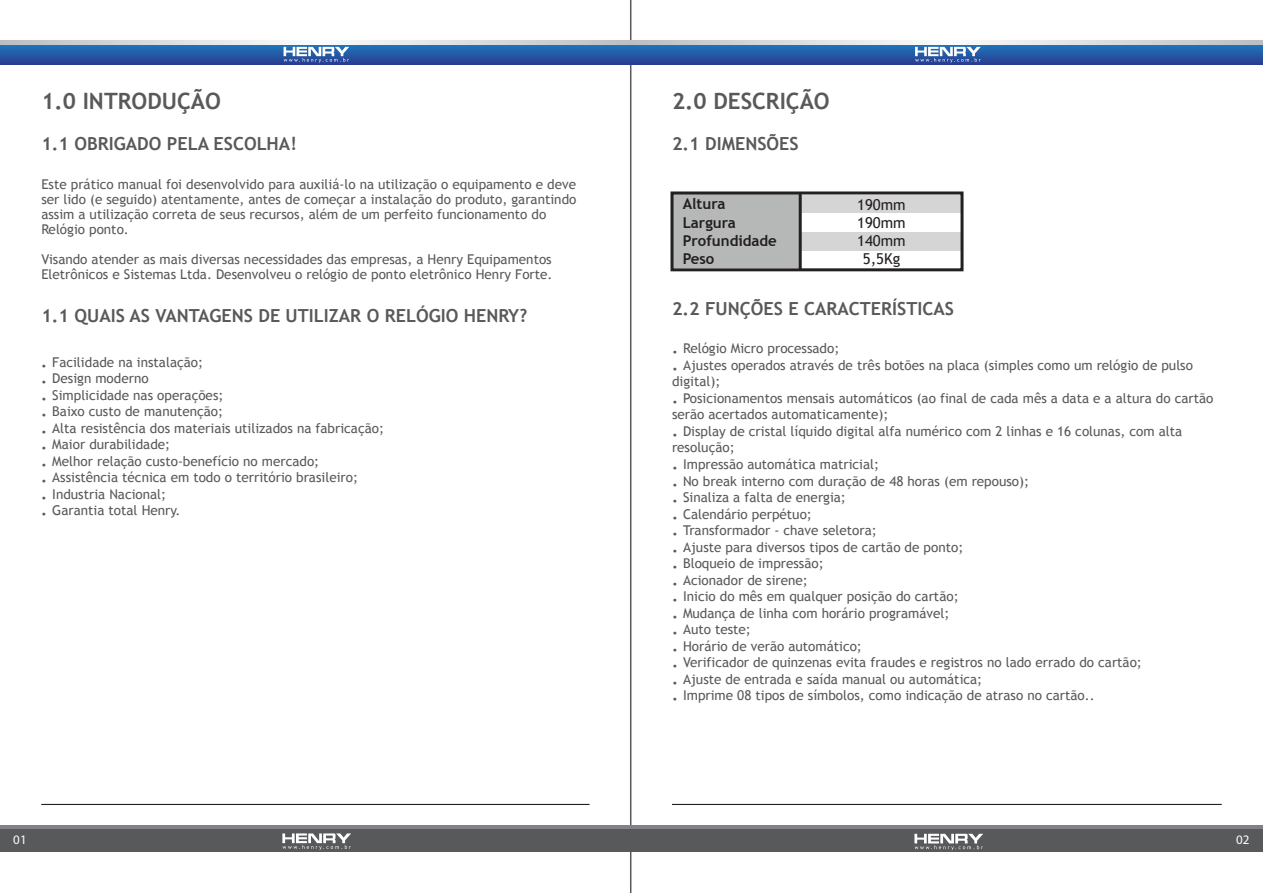
<style>
.page{position:relative;width:1263px;height:893px;background:#fff}
.page>*{position:absolute;margin:0;border:0;box-sizing:border-box;transform-origin:0 0}
.t1{font:700 22.5px "Trebuchet MS";color:#58595b}
.t2{font:700 18px "Trebuchet MS";color:#58595b}
.t3{font:700 15px/18px "Trebuchet MS";color:#231f20}
.t4{font:15px/18px "Trebuchet MS";color:#231f20;text-align:center}
.t5{font:13.5px/16.5px "Trebuchet MS";color:#58595b}
.t6{font:13.05px "Myriad Pro";color:#fff}
.s1{font-weight:700;font-size:16.5px}
</style>
<div class="page">
<hr style="left:630px;top:0;width:1px;height:893px;background:#58595b">
<div style="left:0;top:45px;width:1263px;height:20px;background:linear-gradient(to bottom,#1e75b9,#293f93)"></div>
<svg style="left:354px;top:40px;width:277px;height:5px"></svg>
<svg style="left:0;top:40px;width:280px;height:5px"></svg>
<svg style="left:284px;top:47px;width:65px;height:16px"></svg>
<svg style="left:986px;top:40px;width:277px;height:5px"></svg>
<svg style="left:915px;top:47px;width:66px;height:16px"></svg>
<svg style="left:631px;top:40px;width:281px;height:5px"></svg>
<div style="left:0;top:829px;width:1263px;height:23px;background:#58595b"></div>
<hr style="left:0;top:825px;width:1263px;height:4px;background:#808285">
<svg style="left:282px;top:833px;width:69px;height:17px"></svg>
<svg style="left:914px;top:834px;width:69px;height:16px"></svg>
<div style="left:672px;top:193px;width:128px;height:75px;background:#b6b7b7"></div>
<div style="left:800px;top:195px;width:162px;height:18px;background:#d6d5d5"></div>
<div style="left:800px;top:232px;width:162px;height:19px;background:#d6d5d5"></div>
<div style="left:670px;top:191px;width:293px;height:80px;border:3px solid #232020"></div>
<hr style="left:799px;top:193px;width:3px;height:77px;background:#232020">
<hr style="left:672px;top:804px;width:550px;height:1px;background:#231f20">
<hr style="left:41px;top:804px;width:548px;height:1px;background:#231f20">
<h1 class="t1" style="left:41px;top:87px;width:181px">1.0 INTRODUÇÃO</h1>
<h2 class="t2" style="left:41px;top:132px;width:257px">1.1 OBRIGADO PELA ESCOLHA!</h2>
<p class="t5" style="left:41px;top:177px;width:537px;line-height:15px">Este prático manual foi desenvolvido para auxiliá-lo na utilização o equipamento e deve ser lido (e seguido) atentamente, antes de começar a instalação do produto, garantindo assim a utilização correta de seus recursos, além de um perfeito funcionamento do Relógio ponto.</p>
<p class="t5" style="left:41px;top:252px;width:513px;line-height:15px">Visando atender as mais diversas necessidades das empresas, a Henry Equipamentos<br>Eletrônicos e Sistemas Ltda. Desenvolveu o relógio de ponto eletrônico Henry Forte.</p>
<h2 class="t2" style="left:41px;top:305px;width:487px">1.1 QUAIS AS VANTAGENS DE UTILIZAR O RELÓGIO HENRY?</h2>
<p class="t5" style="left:41px;top:354px;width:344px"><span class="s1">.</span> Facilidade na instalação;<br><span class="s1">.</span> Design moderno<br><span class="s1">.</span> Simplicidade nas operações;<br><span class="s1">.</span> Baixo custo de manutenção;<br><span class="s1">.</span> Alta resistência dos materiais utilizados na fabricação; <span class="s1">.</span> Maior durabilidade;<br><span class="s1">.</span> Melhor relação custo-benefício no mercado;<br><span class="s1">.</span> Assistência técnica em todo o território brasileiro;<br><span class="s1">.</span> Industria Nacional;<br><span class="s1">.</span> Garantia total Henry.</p>
<h1 class="t1" style="left:672px;top:87px;width:159px">2.0 DESCRIÇÃO</h1>
<h2 class="t2" style="left:672px;top:132px;width:128px">2.1 DIMENSÕES</h2>
<p class="t3" style="left:683px;top:195px;width:96px">Altura<br>Largura<br>Profundidade<br>Peso</p>
<p class="t4" style="left:857px;top:196px;width:50px">190mm<br>190mm<br>140mm<br>5,5Kg</p>
<h2 class="t2" style="left:672px;top:297px;width:283px">2.2 FUNÇÕES E CARACTERÍSTICAS</h2>
<p class="t5" style="left:672px;top:341px;width:543px"><span class="s1">.</span> Relógio Micro processado;<br><span class="s1">.</span> Ajustes operados através de três botões na placa (simples como um relógio de pulso digital);<br><span class="s1">.</span> Posicionamentos mensais automáticos (ao final de cada mês a data e a altura do cartão serão acertados automaticamente);<br><span class="s1">.</span> Display de cristal líquido digital alfa numérico com 2 linhas e 16 colunas, com alta resolução;<br><span class="s1">.</span> Impressão automática matricial;<br><span class="s1">.</span> No break interno com duração de 48 horas (em repouso);<br><span class="s1">.</span> Sinaliza a falta de energia;<br><span class="s1">.</span> Calendário perpétuo;<br><span class="s1">.</span> Transformador - chave seletora;<br><span class="s1">.</span> Ajuste para diversos tipos de cartão de ponto;<br><span class="s1">.</span> Bloqueio de impressão;<br><span class="s1">.</span> Acionador de sirene;<br><span class="s1">.</span> Inicio do mês em qualquer posição do cartão;<br><span class="s1">.</span> Mudança de linha com horário programável;<br><span class="s1">.</span> Auto teste;<br><span class="s1">.</span> Horário de verão automático;<br><span class="s1">.</span> Verificador de quinzenas evita fraudes e registros no lado errado do cartão;<br><span class="s1">.</span> Ajuste de entrada e saída manual ou automática;<br><span class="s1">.</span> Imprime 08 tipos de símbolos, como indicação de atraso no cartão..</p>
<p class="t6" style="left:13px;top:831px;width:15px">01</p>
<p class="t6" style="left:1236px;top:831px;width:15px">02</p>
</div>
